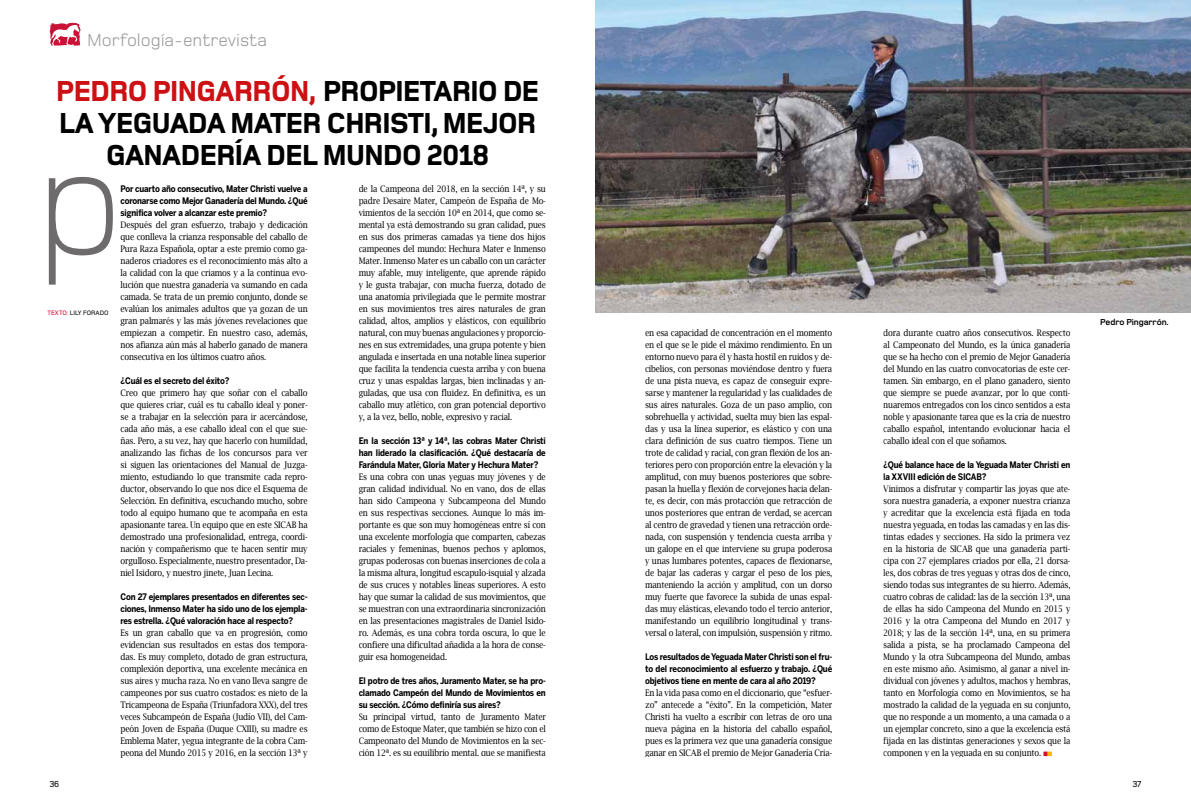
<style>
.page{position:relative;width:1191px;height:808px;background:#fff}
.page>*{position:absolute;margin:0;border:0;box-sizing:border-box;transform-origin:0 0}
.t1{font:300 159.1px "Foundry Monoline";color:#6e6b6c}
.t2{font:800 30px/32px "Foundry Monoline";letter-spacing:-.02em;color:#000;text-align:center;scale:.96 1}
.t3{font:18px "Foundry Monoline";color:#9c9c9d}
.t4{font:9px/12px "Lucida Bright";letter-spacing:-.02em;color:#000;text-align:justify;scale:.88 1}
.t5{font:700 9px/12px "Benton Sans";letter-spacing:-.02em;color:#000;text-align:justify;scale:.88 1}
.t6{font:700 9px "Foundry Monoline";letter-spacing:-.01em;color:#000}
.t7{font:500 9px "Foundry Monoline";color:#000}
.t8{font:500 6.6px "Foundry Monoline";color:#000}
.s1{color:#cd1013}
.s2{color:#d9002d}
.s3{color:#fbb900}
</style>
<div class="page">
<svg style="left:50px;top:23px;width:31px;height:23px"></svg>
<img style="left:595px;top:0;width:596px;height:312px">
<h3 class="t3" style="left:87px;top:30px;width:181px">Morfología-entrevista</h3>
<h2 class="t2" style="left:56px;top:75px;width:504px"><span class="s1">PEDRO PINGARRÓN,</span> PROPIETARIO DE<br>LA YEGUADA MATER CHRISTI, MEJOR<br>GANADERÍA DEL MUNDO 2018</h2>
<p class="t4" style="left:359px;top:183px;width:214px">de la Campeona del 2018, en la sección 14ª, y su padre Desaire Mater, Campeón de España de Mo&shy;vimientos de la sección 10ª en 2014, que como se&shy;mental ya está demostrando su gran calidad, pues en sus dos primeras camadas ya tiene dos hijos campeones del mundo: Hechura Mater e Inmenso Mater. Inmenso Mater es un caballo con un carácter muy afable, muy inteligente, que aprende rápido y le gusta trabajar, con mucha fuerza, dotado de una anatomía privilegiada que le permite mostrar en sus movimientos tres aires naturales de gran calidad, altos, amplios y elásticos, con equilibrio natural, con muy buenas angulaciones y proporcio&shy;nes en sus extremidades, una grupa potente y bien angulada e insertada en una notable línea superior que facilita la tendencia cuesta arriba y con buena cruz y unas espaldas largas, bien inclinadas y an&shy;guladas, que usa con fluidez. En definitiva, es un caballo muy atlético, con gran potencial deportivo y, a la vez, bello, noble, expresivo y racial.</p>
<p class="t5" style="left:359px;top:435px;width:214px">En la sección 13ª y 14ª, las cobras Mater Christi han liderado la clasificación. ¿Qué destacaría de Farándula Mater, Gloria Mater y Hechura Mater?</p>
<p class="t4" style="left:359px;top:471px;width:214px">Es una cobra con unas yeguas muy jóvenes y de gran calidad individual. No en vano, dos de ellas han sido Campeona y Subcampeona del Mundo en sus respectivas secciones. Aunque lo más im&shy;portante es que son muy homogéneas entre sí con una excelente morfología que comparten, cabezas raciales y femeninas, buenos pechos y aplomos, grupas poderosas con buenas inserciones de cola a la misma altura, longitud escapulo-isquial y alzada de sus cruces y notables líneas superiores. A esto hay que sumar la calidad de sus movimientos, que se muestran con una extraordinaria sincronización en las presentaciones magistrales de Daniel Isido&shy;ro. Además, es una cobra torda oscura, lo que le confiere una dificultad añadida a la hora de conse&shy;guir esa homogeneidad.</p>
<p class="t5" style="left:359px;top:675px;width:214px">El potro de tres años, Juramento Mater, se ha pro&shy;clamado Campeón del Mundo de Movimientos en su sección. ¿Cómo definiría sus aires?</p>
<p class="t4" style="left:359px;top:711px;width:214px">Su principal virtud, tanto de Juramento Mater como de Estoque Mater, que también se hizo con el Campeonato del Mundo de Movimientos en la sec&shy;ción 12ª, es su equilibrio mental, que se manifiesta</p>
<h1 class="t1" style="left:35px;top:116px;width:89px">p</h1>
<p class="t5" style="left:120px;top:183px;width:214px">Por cuarto año consecutivo, Mater Christi vuelve a coronarse como Mejor Ganadería del Mundo. ¿Qué significa volver a alcanzar este premio?</p>
<p class="t4" style="left:120px;top:219px;width:214px">Después del gran esfuerzo, trabajo y dedicación que conlleva la crianza responsable del caballo de Pura Raza Española, optar a este premio como ga&shy;naderos criadores es el reconocimiento más alto a la calidad con la que criamos y a la continua evo&shy;lución que nuestra ganadería va sumando en cada camada. Se trata de un premio conjunto, donde se evalúan los animales adultos que ya gozan de un gran palmarés y las más jóvenes revelaciones que empiezan a competir. En nuestro caso, además, nos afianza aún más al haberlo ganado de manera consecutiva en los últimos cuatro años.</p>
<p class="t5" style="left:120px;top:375px;width:125px">¿Cuál es el secreto del éxito?</p>
<p class="t4" style="left:120px;top:387px;width:214px">Creo que primero hay que soñar con el caballo que quieres criar, cuál es tu caballo ideal y poner&shy;se a trabajar en la selección para ir acercándose, cada año más, a ese caballo ideal con el que sue&shy;ñas. Pero, a su vez, hay que hacerlo con humildad, analizando las fichas de los concursos para ver si siguen las orientaciones del Manual de Juzga&shy;miento, estudiando lo que transmite cada repro&shy;ductor, observando lo que nos dice el Esquema de Selección. En definitiva, escuchando mucho, sobre todo al equipo humano que te acompaña en esta apasionante tarea. Un equipo que en este SICAB ha demostrado una profesionalidad, entrega, coordi&shy;nación y compañerismo que te hacen sentir muy orgulloso. Especialmente, nuestro presentador, Da&shy;niel Isidoro, y nuestro jinete, Juan Lecina.</p>
<p class="t5" style="left:120px;top:591px;width:214px">Con 27 ejemplares presentados en diferentes sec&shy;ciones, Inmenso Mater ha sido uno de los ejempla&shy;res estrella. ¿Qué valoración hace al respecto?</p>
<p class="t4" style="left:120px;top:627px;width:214px">Es un gran caballo que va en progresión, como evidencian sus resultados en estas dos tempora&shy;das. Es muy completo, dotado de gran estructura, complexión deportiva, una excelente mecánica en sus aires y mucha raza. No en vano lleva sangre de campeones por sus cuatro costados: es nieto de la Tricampeona de España (Triunfadora XXX), del tres veces Subcampeón de España (Judío VII), del Cam&shy;peón Joven de España (Duque CXIII), su madre es Emblema Mater, yegua integrante de la cobra Cam&shy;peona del Mundo 2015 y 2016, en la sección 13ª y</p>
<p class="t8" style="left:48px;top:309px;width:63px"><span class="s2">TEXTO:</span> LILY FORADO</p>
<p class="t4" style="left:645px;top:327px;width:214px">en esa capacidad de concentración en el momento en el que se le pide el máximo rendimiento. En un entorno nuevo para él y hasta hostil en ruidos y de&shy;cibelios, con personas moviéndose dentro y fuera de una pista nueva, es capaz de conseguir expre&shy;sarse y mantener la regularidad y las cualidades de sus aires naturales. Goza de un paso amplio, con sobrehuella y actividad, suelta muy bien las espal&shy;das y usa la línea superior, es elástico y con una clara definición de sus cuatro tiempos. Tiene un trote de calidad y racial, con gran flexión de los an&shy;teriores pero con proporción entre la elevación y la amplitud, con muy buenos posteriores que sobre&shy;pasan la huella y flexión de corvejones hacia delan&shy;te, es decir, con más protacción que retracción de unos posteriores que entran de verdad, se acercan al centro de gravedad y tienen una retracción orde&shy;nada, con suspensión y tendencia cuesta arriba y un galope en el que interviene su grupa poderosa y unas lumbares potentes, capaces de flexionarse, de bajar las caderas y cargar el peso de los pies, manteniendo la acción y amplitud, con un dorso muy fuerte que favorece la subida de unas espal&shy;das muy elásticas, elevando todo el tercio anterior, manifestando un equilibrio longitudinal y trans&shy;versal o lateral, con impulsión, suspensión y ritmo.</p>
<p class="t5" style="left:645px;top:651px;width:214px">Los resultados de Yeguada Mater Christi son el fru&shy;to del reconocimiento al esfuerzo y trabajo. ¿Qué objetivos tiene en mente de cara al año 2019?</p>
<p class="t4" style="left:645px;top:687px;width:214px">En la vida pasa como en el diccionario, que “esfuer&shy;zo” antecede a “éxito”. En la competición, Mater Christi ha vuelto a escribir con letras de oro una nueva página en la historia del caballo español, pues es la primera vez que una ganadería consigue ganar en SICAB el premio de Mejor Ganadería Cria-</p>
<p class="t4" style="left:883px;top:327px;width:214px">dora durante cuatro años consecutivos. Respecto al Campeonato del Mundo, es la única ganadería que se ha hecho con el premio de Mejor Ganadería del Mundo en las cuatro convocatorias de este cer&shy;tamen. Sin embargo, en el plano ganadero, siento que siempre se puede avanzar, por lo que conti&shy;nuaremos entregados con los cinco sentidos a esta noble y apasionante tarea que es la cría de nuestro caballo español, intentando evolucionar hacia el caballo ideal con el que soñamos.</p>
<p class="t5" style="left:883px;top:459px;width:214px">¿Qué balance hace de la Yeguada Mater Christi en la XXVIII edición de SICAB?</p>
<p class="t4" style="left:883px;top:483px;width:214px">Vinimos a disfrutar y compartir las joyas que ate&shy;sora nuestra ganadería, a exponer nuestra crianza y acreditar que la excelencia está fijada en toda nuestra yeguada, en todas las camadas y en las dis&shy;tintas edades y secciones. Ha sido la primera vez en la historia de SICAB que una ganadería parti&shy;cipa con 27 ejemplares criados por ella, 21 dorsa&shy;les, dos cobras de tres yeguas y otras dos de cinco, siendo todas sus integrantes de su hierro. Además, cuatro cobras de calidad: las de la sección 13ª, una de ellas ha sido Campeona del Mundo en 2015 y 2016 y la otra Campeona del Mundo en 2017 y 2018; y las de la sección 14ª, una, en su primera salida a pista, se ha proclamado Campeona del Mundo y la otra Subcampeona del Mundo, ambas en este mismo año. Asimismo, al ganar a nivel in&shy;dividual con jóvenes y adultos, machos y hembras, tanto en Morfología como en Movimientos, se ha mostrado la calidad de la yeguada en su conjunto, que no responde a un momento, a una camada o a un ejemplar concreto, sino a que la excelencia está fijada en las distintas generaciones y sexos que la componen y en la yeguada en su conjunto. <span class="s2">○</span><span class="s3">○</span></p>
<p class="t6" style="left:1100px;top:318px;width:70px">Pedro Pingarrón.</p>
<p class="t7" style="left:50px;top:779px;width:11px">36</p>
<p class="t7" style="left:1132px;top:779px;width:10px">37</p>
</div>
